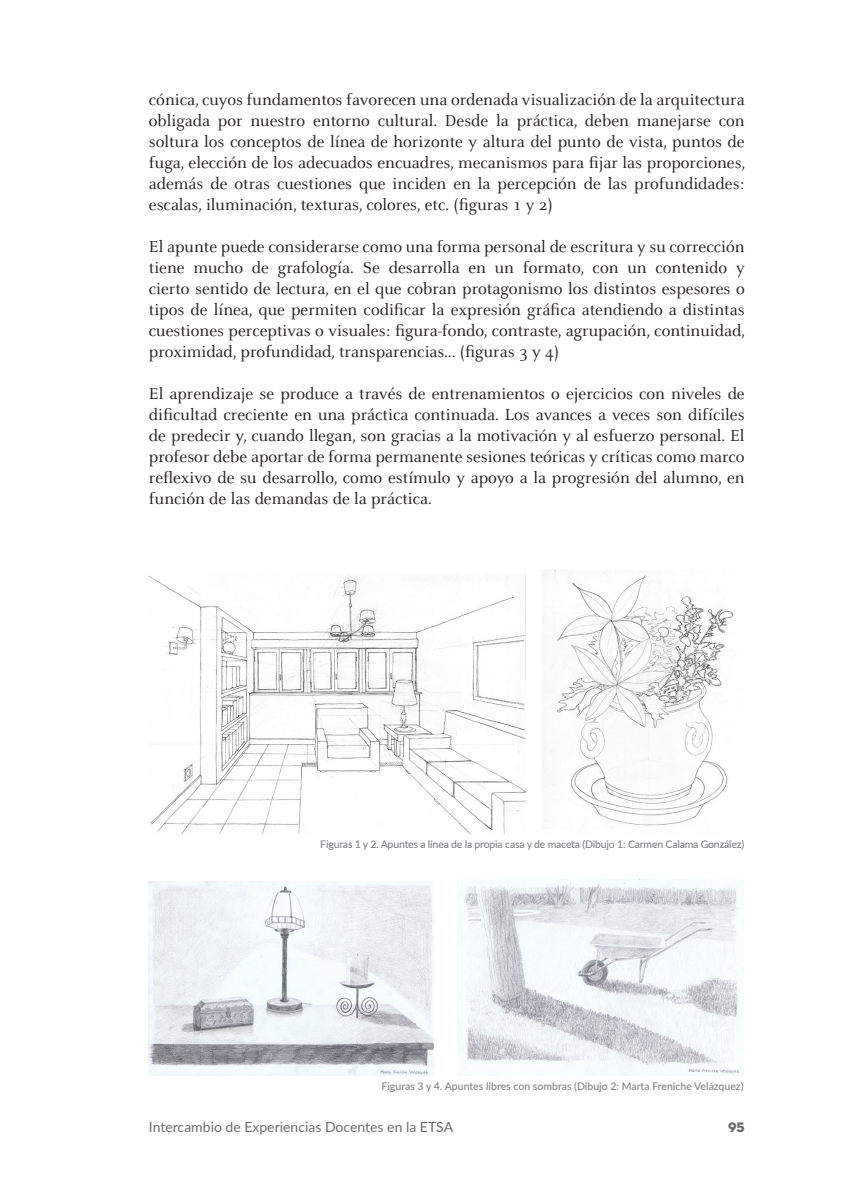
<style>
.page{position:relative;width:844px;height:1191px;background:#fff}
.page>*{position:absolute;margin:0;border:0;box-sizing:border-box;transform-origin:0 0}
.Texto{font:17.5px/21px "Celeste";color:#231f20;text-align:justify}
.t1{font:14px "Lato";color:#6c6d70}
.t2{font:14px "Neutraface 2 Display Titling";color:#6c6d70}
.Pie_de_foto_ilustrac{font:500 10.5px "Lato";letter-spacing:-.02em;color:#808285}
.Pie_de_foto_ilustrac-2{font:500 10.5px "Lato";color:#808285}
</style>
<div class="page">
<img style="left:149px;top:574px;width:376px;height:259px">
<img style="left:542px;top:570px;width:191px;height:258px">
<img style="left:149px;top:881px;width:285px;height:194px">
<img style="left:457px;top:879px;width:286px;height:196px">
<p class="Texto" style="left:149px;top:90px;width:597px">cónica, cuyos fundamentos favorecen una ordenada visualización de la arquitectura obligada por nuestro entorno cultural. Desde la práctica, deben manejarse con soltura los conceptos de línea de horizonte y altura del punto de vista, puntos de fuga, elección de los adecuados encuadres, mecanismos para fijar las proporciones, además de otras cuestiones que inciden en la percepción de las profundidades: escalas, iluminación, texturas, colores, etc. (figuras 1 y 2)</p>
<p class="Texto" style="left:149px;top:237px;width:597px">El apunte puede considerarse como una forma personal de escritura y su corrección tiene mucho de grafología. Se desarrolla en un formato, con un contenido y cierto sentido de lectura, en el que cobran protagonismo los distintos espesores o tipos de línea, que permiten codificar la expresión gráfica atendiendo a distintas cuestiones perceptivas o visuales: figura-fondo, contraste, agrupación, continuidad, proximidad, profundidad, transparencias... (figuras 3 y 4)</p>
<p class="Texto" style="left:149px;top:384px;width:597px">El aprendizaje se produce a través de entrenamientos o ejercicios con niveles de dificultad creciente en una práctica continuada. Los avances a veces son difíciles de predecir y, cuando llegan, son gracias a la motivación y al esfuerzo personal. El profesor debe aportar de forma permanente sesiones teóricas y críticas como marco reflexivo de su desarrollo, como estímulo y apoyo a la progresión del alumno, en función de las demandas de la práctica.</p>
<p class="Pie_de_foto_ilustrac" style="left:320px;top:836px;width:425px">Figuras 1 y 2. Apuntes a línea de la propia casa y de maceta (Dibujo 1: Carmen Calama González)</p>
<p class="Pie_de_foto_ilustrac-2" style="left:381px;top:1078px;width:363px">Figuras 3 y 4. Apuntes libres con sombras (Dibujo 2: Marta Freniche Velázquez)</p>
<p class="t1" style="left:149px;top:1116px;width:305px">Intercambio de Experiencias Docentes en la ETSA</p>
<p class="t2" style="left:727px;top:1118px;width:18px">95</p>
</div>
